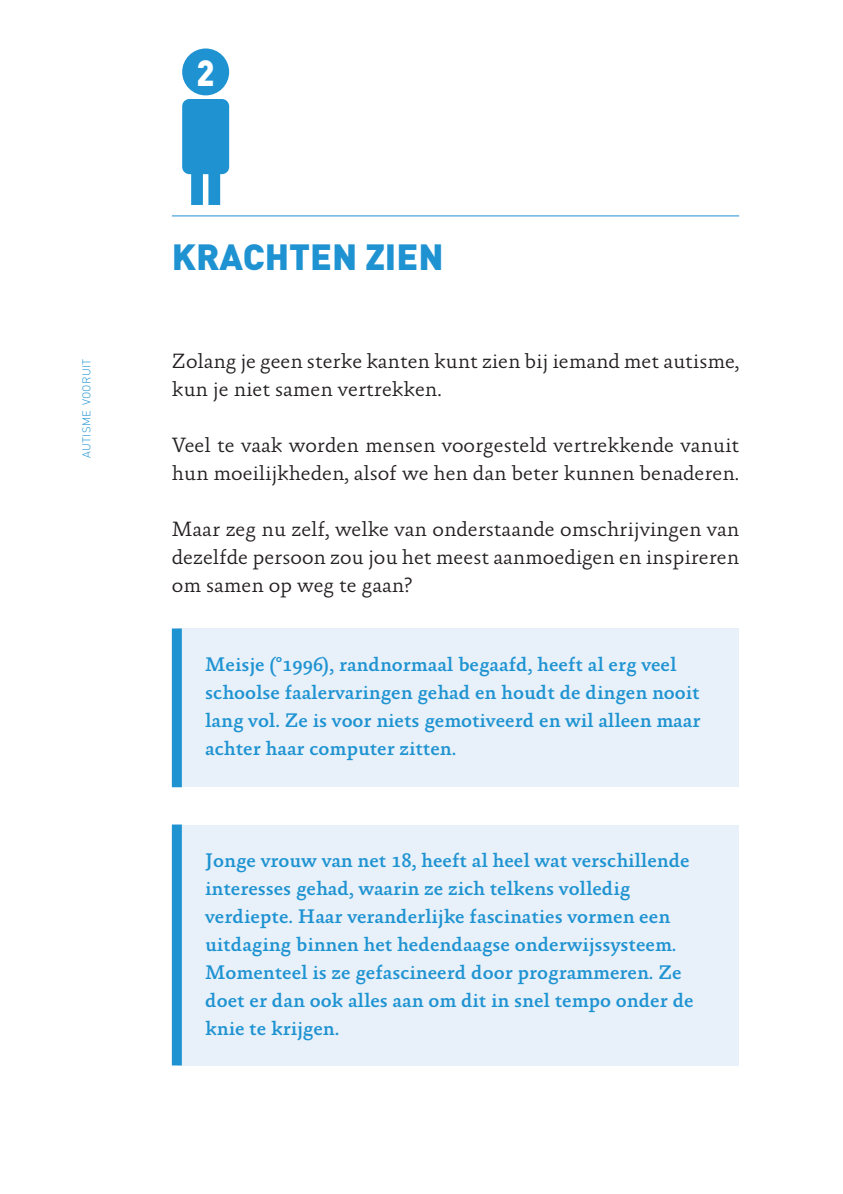
<style>
.page{position:relative;width:843px;height:1194px;background:#fff}
.page>*{position:absolute;margin:0;border:0;box-sizing:border-box;transform-origin:0 0}
.t1{font:900 36px "DIN";color:#1f93d2}
.t2{font:900 36px "DIN";color:#fff;scale:.9 1}
.t3{font:300 21px/28px "Absara OT";color:#231f20}
.t4{font:500 20px/28px "Absara OT";color:#1f93d2}
.t5{font:300 11.2px "DIN";letter-spacing:.03em;color:#1f93d2}
</style>
<div class="page">
<div style="left:182px;top:48px;width:47px;height:47px;background:#1f93d2;border-radius:50%"></div>
<svg style="left:182px;top:99px;width:47px;height:106px"></svg>
<hr style="left:172px;top:215px;width:567px;height:1px;background:#1f93d2">
<div style="left:177px;top:628px;width:561px;height:159px;background:#e8f1f9"></div>
<div style="left:172px;top:628px;width:10px;height:159px;background:#1f93d2"></div>
<div style="left:177px;top:824px;width:561px;height:241px;background:#e8f1f9"></div>
<div style="left:172px;top:824px;width:10px;height:241px;background:#1f93d2"></div>
<p class="t5" style="left:79px;top:458px;width:101px;rotate:-90deg">autisme vooruit</p>
<h1 class="t2" style="left:196px;top:49px;width:22px">2</h1>
<h1 class="t1" style="left:172px;top:233px;width:273px">KRACHTEN ZIEN</h1>
<p class="t3" style="left:172px;top:348px;width:568px">Zolang je geen sterke kanten kunt zien bij iemand met autisme, kun je niet samen vertrekken.</p>
<p class="t3" style="left:172px;top:432px;width:568px">Veel te vaak worden mensen voorgesteld vertrekkende vanuit hun moeilijkheden, alsof we hen dan beter kunnen benaderen.</p>
<p class="t3" style="left:172px;top:516px;width:568px;text-align:justify">Maar zeg nu zelf, welke van onderstaande omschrijvingen van dezelfde persoon zou jou het meest aanmoedigen en inspireren om samen op weg te gaan?</p>
<p class="t4" style="left:205px;top:651px;width:496px">Meisje (°1996), randnormaal begaafd, heeft al erg veel schoolse faalervaringen gehad en houdt de dingen nooit lang vol. Ze is voor niets gemotiveerd en wil alleen maar achter haar computer zitten.</p>
<p class="t4" style="left:205px;top:847px;width:490px">Jonge vrouw van net 18, heeft al heel wat verschillende interesses gehad, waarin ze zich telkens volledig verdiepte. Haar veranderlijke fascinaties vormen een uitdaging binnen het hedendaagse onderwijssysteem.<br>Momenteel is ze gefascineerd door programmeren. Ze doet er dan ook alles aan om dit in snel tempo onder de knie te krijgen.</p>
</div>
